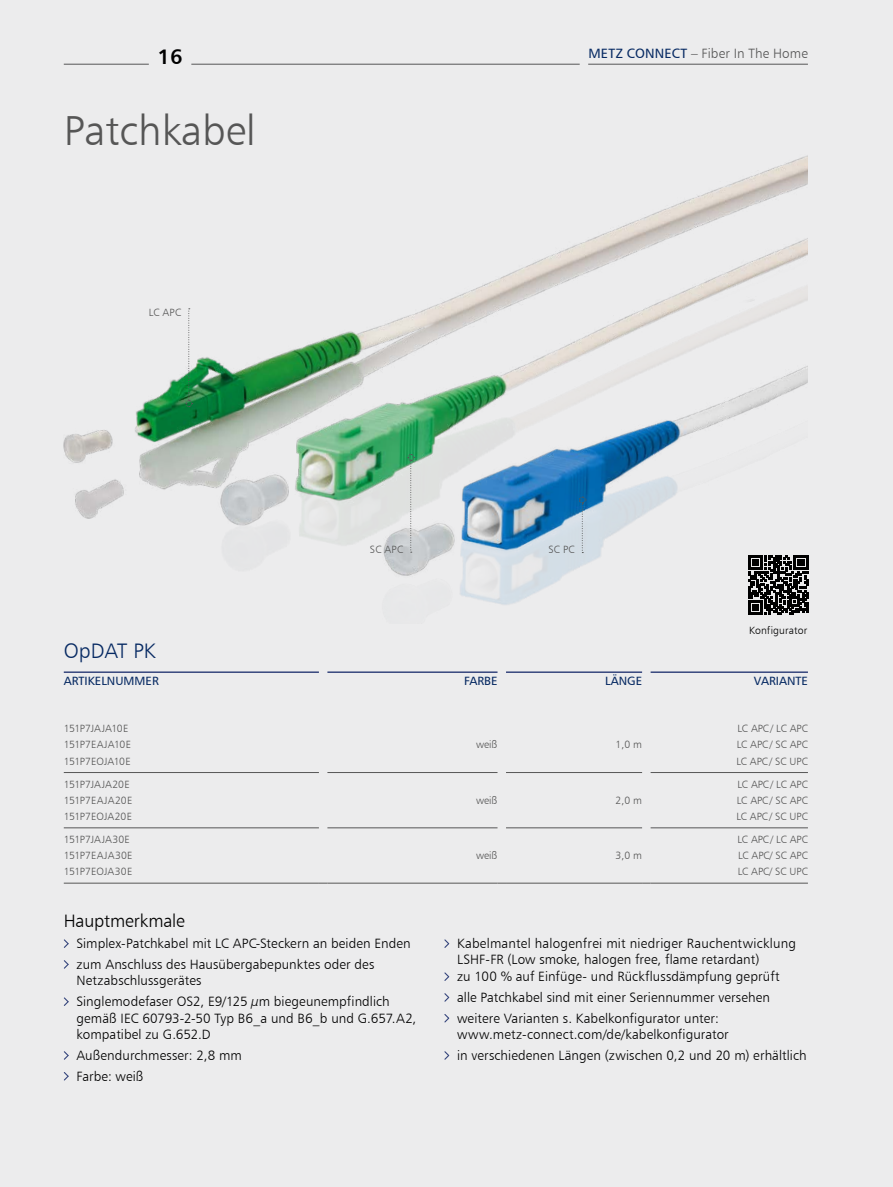
<style>
.page{position:relative;width:893px;height:1187px;background:#fff}
.page>*{position:absolute;margin:0;border:0;box-sizing:border-box;transform-origin:0 0}
.t1{font:42px "Humanist 777 BT Light B";color:#565656}
.t2{font:21px "Humanist 777 BT Light B";color:#072a63}
.t3{font:21px "Humanist 777 BT Bold B";color:#000}
.t4{font:18px "Humanist 777 BT Light B";letter-spacing:-.01em;color:#000}
.t5{font:13.5px/20.7px "Humanist 777 BT Light B";letter-spacing:.01em;color:#000}
.t6{font:13.5px "Humanist 777 BT Light B";letter-spacing:.01em;color:#565656}
.t7{font:12px "Humanist 777 BT Roman B";color:#072a63}
.t8{font:10.5px/16.2px "Humanist 777 BT Light B";color:#565656}
.t9{font:10.5px "Humanist 777 BT Light B";letter-spacing:.015em;color:#000}
.s1{font-family:"Humanist 777 BT Roman B";color:#072a63}
</style>
<div class="page">
<div style="left:0;top:0;width:893px;height:1186px;background:#ececed"></div>
<svg style="left:63px;top:939px;width:6px;height:9px"></svg>
<svg style="left:63px;top:960px;width:6px;height:9px"></svg>
<svg style="left:63px;top:997px;width:6px;height:9px"></svg>
<svg style="left:63px;top:1051px;width:6px;height:9px"></svg>
<svg style="left:63px;top:1072px;width:6px;height:9px"></svg>
<svg style="left:444px;top:939px;width:6px;height:9px"></svg>
<svg style="left:444px;top:972px;width:6px;height:9px"></svg>
<svg style="left:444px;top:993px;width:6px;height:9px"></svg>
<svg style="left:444px;top:1014px;width:6px;height:9px"></svg>
<svg style="left:444px;top:1051px;width:6px;height:9px"></svg>
<img style="left:64px;top:155px;width:744px;height:450px">
<svg style="left:185px;top:308px;width:8px;height:99px"></svg>
<svg style="left:407px;top:453px;width:8px;height:99px"></svg>
<svg style="left:578px;top:496px;width:8px;height:57px"></svg>
<hr style="left:64px;top:772px;width:255px;height:1px;background:#565656">
<hr style="left:64px;top:827px;width:255px;height:1px;background:#565656">
<hr style="left:327px;top:772px;width:170px;height:1px;background:#565656">
<hr style="left:327px;top:827px;width:170px;height:1px;background:#565656">
<hr style="left:506px;top:772px;width:136px;height:1px;background:#565656">
<hr style="left:506px;top:827px;width:136px;height:1px;background:#565656">
<hr style="left:651px;top:772px;width:157px;height:1px;background:#565656">
<hr style="left:651px;top:827px;width:157px;height:1px;background:#565656">
<hr style="left:651px;top:882px;width:157px;height:1px;background:#565656">
<hr style="left:64px;top:882px;width:255px;height:1px;background:#565656">
<hr style="left:327px;top:882px;width:170px;height:1px;background:#565656">
<hr style="left:506px;top:882px;width:136px;height:1px;background:#565656">
<hr style="left:64px;top:671px;width:255px;height:2px;background:#36467d">
<hr style="left:327px;top:671px;width:170px;height:2px;background:#36467d">
<hr style="left:506px;top:671px;width:136px;height:2px;background:#36467d">
<hr style="left:651px;top:671px;width:157px;height:2px;background:#36467d">
<svg style="left:748px;top:555px;width:60px;height:60px"></svg>
<hr style="left:64px;top:64px;width:85px;height:1px;background:#565656">
<hr style="left:588px;top:64px;width:220px;height:1px;background:#565656">
<hr style="left:191px;top:64px;width:389px;height:1px;background:#565656">
<h2 class="t3" style="left:158px;top:43px;width:26px">16</h2>
<p class="t6" style="left:588px;top:45px;width:221px"><span class="s1">METZ CONNECT</span> – Fiber In The Home</p>
<h1 class="t1" style="left:64px;top:104px;width:194px">Patchkabel</h1>
<p class="t8" style="left:149px;top:304px;width:34px">LC APC</p>
<p class="t8" style="left:370px;top:540px;width:35px">SC APC</p>
<p class="t8" style="left:549px;top:540px;width:28px">SC PC</p>
<p class="t9" style="left:749px;top:624px;width:60px">Konfigurator</p>
<h2 class="t2" style="left:64px;top:638px;width:93px">OpDAT PK</h2>
<p class="t7" style="left:64px;top:673px;width:97px">ARTIKELNUMMER</p>
<p class="t7" style="left:464px;top:673px;width:35px">FARBE</p>
<p class="t7" style="left:605px;top:673px;width:38px">LÄNGE</p>
<p class="t7" style="left:754px;top:673px;width:56px">VARIANTE</p>
<p class="t8" style="left:64px;top:720px;width:69px">151P7JAJA10E<br>151P7EAJA10E<br>151P7EOJA10E</p>
<p class="t8" style="left:736px;top:720px;width:73px;text-align:justify">LC APC/ LC APC LC APC/ SC APC LC APC/ SC UPC</p>
<p class="t8" style="left:476px;top:736px;width:23px">weiß</p>
<p class="t8" style="left:616px;top:736px;width:28px">1,0 m</p>
<p class="t8" style="left:64px;top:775px;width:70px">151P7JAJA20E<br>151P7EAJA20E<br>151P7EOJA20E</p>
<p class="t8" style="left:64px;top:830px;width:70px">151P7JAJA30E<br>151P7EAJA30E<br>151P7EOJA30E</p>
<h3 class="t4" style="left:64px;top:909px;width:123px">Hauptmerkmale</h3>
<p class="t5" style="left:77px;top:932px;width:336px">Simplex-Patchkabel mit LC APC-Steckern an beiden Enden zum Anschluss des Hausübergabepunktes oder des</p>
<p class="t5" style="left:77px;top:969px;width:315px">Netzabschlussgerätes<br>Singlemodefaser OS2, E9/125 µm biegeunempfindlich</p>
<p class="t5" style="left:77px;top:1009px;width:341px;line-height:16.5px">gemäß IEC 60793-2-50 Typ B6_a und B6_b und G.657.A2, kompatibel zu G.652.D</p>
<p class="t5" style="left:77px;top:1044px;width:167px">Außendurchmesser: 2,8 mm<br>Farbe: weiß</p>
<p class="t8" style="left:476px;top:791px;width:23px">weiß</p>
<p class="t8" style="left:616px;top:791px;width:28px">2,0 m</p>
<p class="t8" style="left:476px;top:847px;width:23px">weiß</p>
<p class="t8" style="left:616px;top:847px;width:28px">3,0 m</p>
<p class="t8" style="left:736px;top:775px;width:73px;text-align:justify">LC APC/ LC APC LC APC/ SC APC LC APC/ SC UPC</p>
<p class="t8" style="left:737px;top:830px;width:72px;text-align:justify">LC APC/ LC APC LC APC/ SC APC LC APC/ SC UPC</p>
<p class="t5" style="left:457px;top:934px;width:340px;line-height:16.5px">Kabelmantel halogenfrei mit niedriger Rauchentwicklung<br>LSHF-FR (Low smoke, halogen free, flame retardant)<br>zu 100 % auf Einfüge- und Rückflussdämpfung geprüft</p>
<p class="t5" style="left:457px;top:986px;width:314px">alle Patchkabel sind mit einer Seriennummer versehen weitere Varianten s. Kabelkonfigurator unter:</p>
<p class="t5" style="left:457px;top:1023px;width:351px">www.metz-connect.com/de/kabelkonfigurator<br>in verschiedenen Längen (zwischen 0,2 und 20 m) erhältlich</p>
</div>
